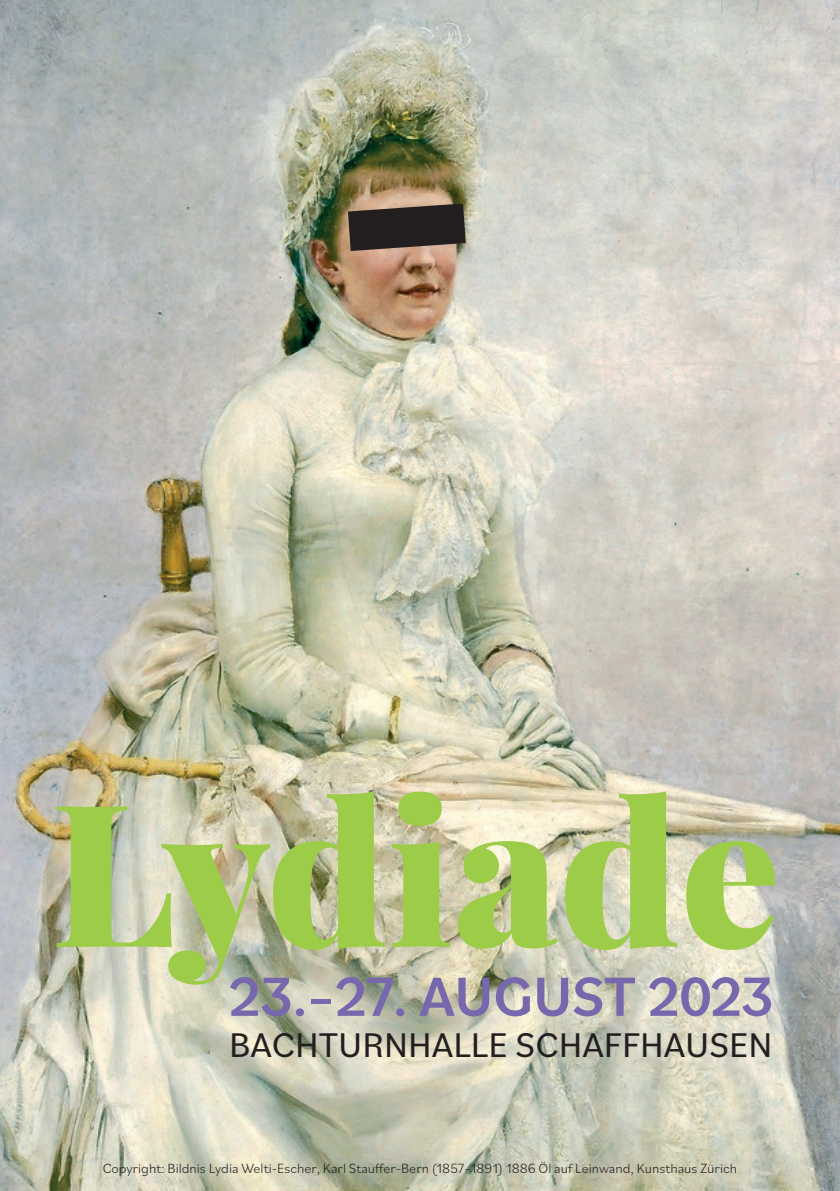
<style>
.page{position:relative;width:840px;height:1191px;background:#fff}
.page>*{position:absolute;margin:0;border:0;box-sizing:border-box;transform-origin:0 0}
.t1{font:900 199px "Playfair Display";color:#9ccc48}
.t2{font:500 57.8px "Bilo";letter-spacing:-.02em;color:#7768ae}
.t3{font:35.8px "Bilo";color:#231f20}
.t4{font:300 14px "Bilo";color:#231f20}
</style>
<div class="page">
<img style="left:0;top:0;width:839px;height:1191px">
<svg style="left:348px;top:203px;width:117px;height:48px;background:#413834"></svg>
<h1 class="t1" style="left:51px;top:715px;width:730px">Lydiade</h1>
<h2 class="t2" style="left:228px;top:956px;width:546px">23.–27. AUGUST 2023</h2>
<h3 class="t3" style="left:229px;top:1020px;width:544px">BACHTURNHALLE SCHAFFHAUSEN</h3>
<p class="t4" style="left:103px;top:1159px;width:635px">Copyright: Bildnis Lydia Welti-Escher, Karl Stauffer-Bern (1857–1891) 1886 Öl auf Leinwand, Kunsthaus Zürich</p>
</div>
